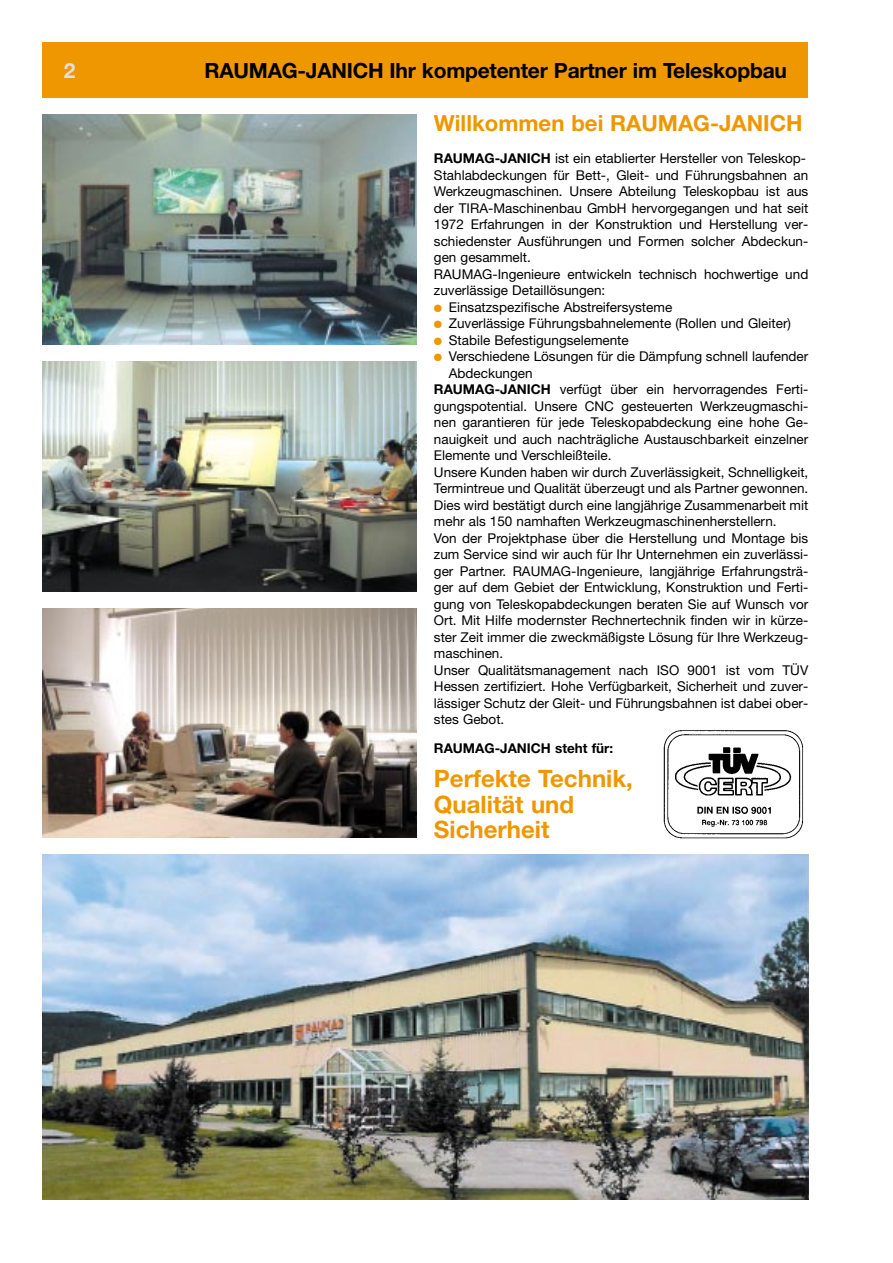
<style>
.page{position:relative;width:893px;height:1263px;background:#fff}
.page>*{position:absolute;margin:0;border:0;box-sizing:border-box;transform-origin:0 0}
.t1{font:700 24px/25.5px "Helvetica Neue";color:#ee9700}
.t2{font:700 22.2px "Helvetica Neue";color:#ee9700}
.t3{font:700 21px "Helvetica Neue";letter-spacing:-.01em;color:#000}
.t4{font:700 21px "Helvetica Neue";color:#dfdfdf}
.t5{font:13.5px/16.5px "Helvetica Neue";color:#000}
.t6{font:700 13.5px "Helvetica Neue";color:#000}
.s1{font-weight:700}
.s2{color:#ee9700}
.s3{color:#fff}
</style>
<div class="page">
<div style="left:43px;top:43px;width:765px;height:55px;background:#ee9700"></div>
<img style="left:43px;top:115px;width:374px;height:229px">
<img style="left:43px;top:855px;width:765px;height:344px">
<img style="left:43px;top:361px;width:374px;height:230px">
<img style="left:43px;top:608px;width:374px;height:230px">
<img style="left:663px;top:730px;width:141px;height:109px">
<h3 class="t4" style="left:64px;top:63px;width:13px">2</h3>
<h3 class="t3" style="left:204px;top:63px;width:584px">RAUMAG-JANICH Ihr kompetenter Partner im Teleskopbau</h3>
<h2 class="t2" style="left:434px;top:115px;width:370px">Willkommen bei RAUMAG-JANICH</h2>
<p class="t5" style="left:434px;top:151px;width:376px"><span class="s1">RAUMAG-JANICH</span> ist ein etablierter Hersteller von Teleskop-Stahlabdeckungen für Bett-, Gleit- und Führungsbahnen an Werkzeugmaschinen. Unsere Abteilung Teleskopbau ist aus der TIRA-Maschinenbau GmbH hervorgegangen und hat seit 1972 Erfahrungen in der Konstruktion und Herstellung ver&shy;schiedenster Ausführungen und Formen solcher Abdeckun&shy;gen gesammelt.<br>RAUMAG-Ingenieure entwickeln technisch hochwertige und zuverlässige Detaillösungen:</p>
<p class="t5" style="left:434px;top:300px;width:240px"><span class="s2">●</span> Einsatzspezifische Abstreifersysteme</p>
<p class="t5" style="left:434px;top:316px;width:358px"><span class="s2">●</span> Zuverlässige Führungsbahnelemente (Rollen und Gleiter)</p>
<p class="t5" style="left:434px;top:333px;width:196px"><span class="s2">●</span> Stabile Befestigungselemente</p>
<p class="t5" style="left:434px;top:349px;width:376px"><span class="s2">●</span> Verschiedene Lösungen für die Dämpfung schnell laufender</p>
<p class="t5" style="left:434px;top:366px;width:376px"><span class="s3">●</span> Abdeckungen<br><span class="s1">RAUMAG-JANICH</span> verfügt über ein hervorragendes Ferti&shy;gungspotential. Unsere CNC gesteuerten Werkzeugmaschi&shy;nen garantieren für jede Teleskopabdeckung eine hohe Ge&shy;nauigkeit und auch nachträgliche Austauschbarkeit einzelner Elemente und Verschleißteile.<br>Unsere Kunden haben wir durch Zuverlässigkeit, Schnelligkeit, Termintreue und Qualität überzeugt und als Partner gewonnen.<br>Dies wird bestätigt durch eine langjährige Zusammenarbeit mit mehr als 150 namhaften Werkzeugmaschinenherstellern.<br>Von der Projektphase über die Herstellung und Montage bis zum Service sind wir auch für Ihr Unternehmen ein zuverlässi&shy;ger Partner. RAUMAG-Ingenieure, langjährige Erfahrungsträ&shy;ger auf dem Gebiet der Entwicklung, Konstruktion und Ferti&shy;gung von Teleskopabdeckungen beraten Sie auf Wunsch vor Ort. Mit Hilfe modernster Rechnertechnik finden wir in kürze&shy;ster Zeit immer die zweckmäßigste Lösung für Ihre Werkzeug&shy;maschinen.<br>Unser Qualitätsmanagement nach ISO 9001 ist vom TÜV Hessen zertifiziert. Hohe Verfügbarkeit, Sicherheit und zuver&shy;lässiger Schutz der Gleit- und Führungsbahnen ist dabei ober&shy;stes Gebot.</p>
<p class="t6" style="left:434px;top:743px;width:181px">RAUMAG-JANICH steht für:</p>
<h1 class="t1" style="left:434px;top:768px;width:200px">Perfekte Technik,<br>Qualität und<br>Sicherheit</h1>
</div>
